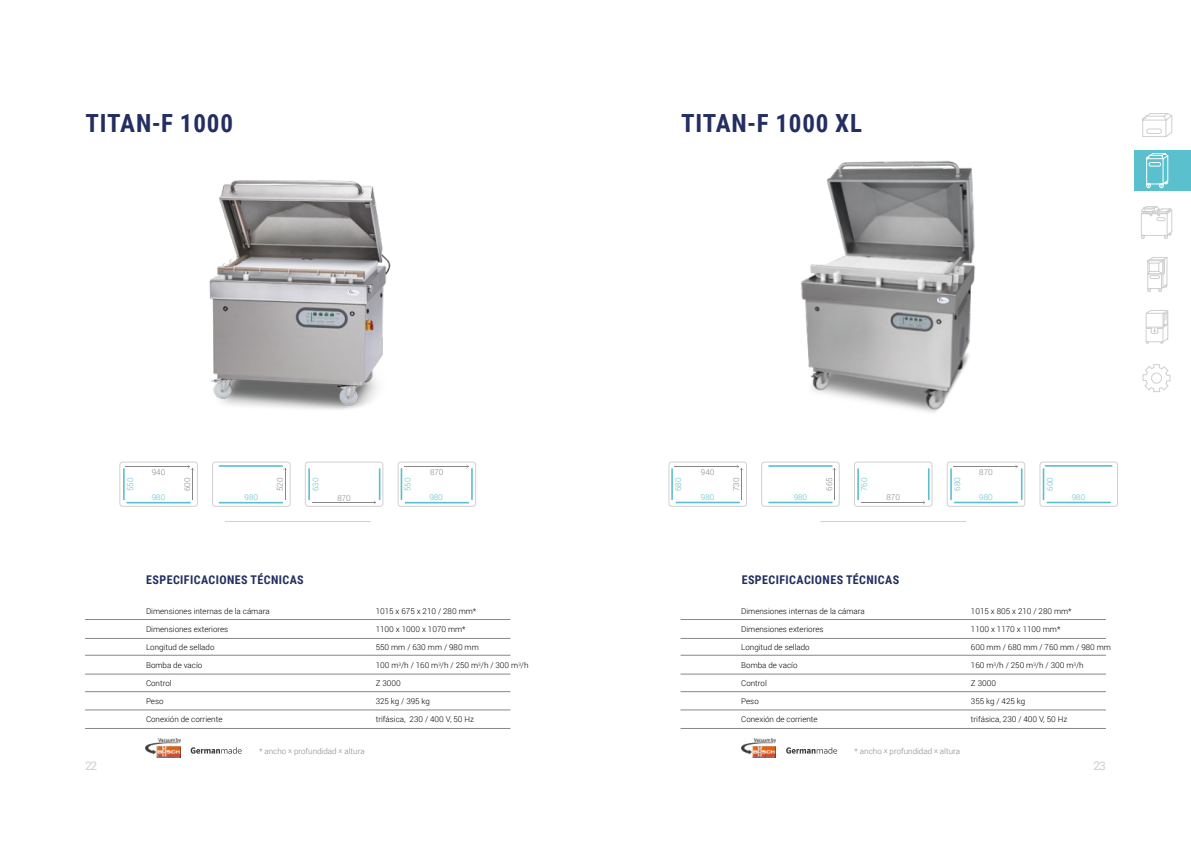
<style>
.page{position:relative;width:1191px;height:842px;background:#fff}
.page>*{position:absolute;margin:0;border:0;box-sizing:border-box;transform-origin:0 0}
.t1{font:700 25px "Roboto Condensed";letter-spacing:.035em;color:#232e61}
.t2{font:700 12px "Roboto Condensed";letter-spacing:.035em;color:#232e61}
.t3{font:12px "Roboto";color:#d0d0d0}
.t4{font:300 8px "Roboto";color:#000}
.t5{font:300 8px "Roboto";color:#878787}
.t6{font:300 8px "Roboto";color:#5bc0cd}
.s1{font-size:6.9px}
</style>
<div class="page">
<hr style="left:85px;top:619px;width:425px;height:1px;background:#878787">
<hr style="left:85px;top:638px;width:425px;height:1px;background:#878787">
<hr style="left:85px;top:655px;width:425px;height:1px;background:#878787">
<hr style="left:85px;top:674px;width:425px;height:1px;background:#878787">
<hr style="left:85px;top:691px;width:425px;height:1px;background:#878787">
<hr style="left:85px;top:710px;width:425px;height:1px;background:#878787">
<img style="left:209px;top:180px;width:182px;height:230px">
<svg style="left:305px;top:462px;width:78px;height:45px"></svg>
<svg style="left:119px;top:462px;width:79px;height:45px"></svg>
<svg style="left:212px;top:462px;width:79px;height:45px"></svg>
<hr style="left:285px;top:468px;width:1px;height:32px;background:#878787">
<svg style="left:397px;top:462px;width:79px;height:45px"></svg>
<hr style="left:123px;top:468px;width:2px;height:32px;background:#5bc0cd">
<hr style="left:308px;top:468px;width:2px;height:32px;background:#5bc0cd">
<hr style="left:401px;top:468px;width:1px;height:32px;background:#5bc0cd">
<hr style="left:379px;top:468px;width:1px;height:32px;background:#5bc0cd">
<hr style="left:471px;top:468px;width:2px;height:32px;background:#5bc0cd">
<hr style="left:405px;top:502px;width:64px;height:1px;background:#5bc0cd">
<hr style="left:219px;top:502px;width:64px;height:1px;background:#5bc0cd">
<hr style="left:219px;top:465px;width:64px;height:2px;background:#5bc0cd">
<hr style="left:126px;top:502px;width:65px;height:1px;background:#5bc0cd">
<img style="left:146px;top:739px;width:34px;height:19px">
<svg style="left:191px;top:747px;width:51px;height:7px"></svg>
<hr style="left:85px;top:728px;width:425px;height:1px;background:#878787">
<hr style="left:225px;top:521px;width:146px;height:1px;background:#d0d0d0">
<hr style="left:680px;top:619px;width:426px;height:1px;background:#878787">
<hr style="left:680px;top:638px;width:426px;height:1px;background:#878787">
<hr style="left:680px;top:655px;width:426px;height:1px;background:#878787">
<hr style="left:680px;top:674px;width:426px;height:1px;background:#878787">
<hr style="left:680px;top:691px;width:426px;height:1px;background:#878787">
<hr style="left:680px;top:710px;width:426px;height:1px;background:#878787">
<svg style="left:854px;top:462px;width:78px;height:45px"></svg>
<svg style="left:1039px;top:462px;width:79px;height:45px"></svg>
<svg style="left:668px;top:462px;width:79px;height:45px"></svg>
<svg style="left:761px;top:462px;width:78px;height:45px"></svg>
<hr style="left:1044px;top:465px;width:68px;height:2px;background:#5bc0cd">
<hr style="left:834px;top:468px;width:1px;height:32px;background:#878787">
<svg style="left:946px;top:462px;width:79px;height:45px"></svg>
<hr style="left:857px;top:468px;width:2px;height:32px;background:#5bc0cd">
<hr style="left:671px;top:468px;width:2px;height:32px;background:#5bc0cd">
<hr style="left:950px;top:468px;width:2px;height:32px;background:#5bc0cd">
<hr style="left:1042px;top:468px;width:2px;height:32px;background:#5bc0cd">
<hr style="left:928px;top:468px;width:1px;height:32px;background:#5bc0cd">
<hr style="left:1021px;top:468px;width:1px;height:32px;background:#5bc0cd">
<hr style="left:953px;top:502px;width:65px;height:1px;background:#5bc0cd">
<hr style="left:1046px;top:502px;width:65px;height:1px;background:#5bc0cd">
<hr style="left:768px;top:502px;width:64px;height:1px;background:#5bc0cd">
<hr style="left:675px;top:502px;width:65px;height:1px;background:#5bc0cd">
<hr style="left:768px;top:465px;width:64px;height:2px;background:#5bc0cd">
<img style="left:801px;top:161px;width:174px;height:252px">
<img style="left:741px;top:739px;width:34px;height:19px">
<svg style="left:786px;top:747px;width:51px;height:7px"></svg>
<hr style="left:680px;top:728px;width:426px;height:1px;background:#878787">
<hr style="left:820px;top:521px;width:146px;height:1px;background:#d0d0d0">
<div style="left:1134px;top:150px;width:57px;height:40px;background:#5bc0cd"></div>
<svg style="left:1146px;top:153px;width:22px;height:35px"></svg>
<svg style="left:1142px;top:364px;width:28px;height:28px"></svg>
<svg style="left:1141px;top:206px;width:31px;height:33px"></svg>
<svg style="left:1147px;top:257px;width:20px;height:35px"></svg>
<svg style="left:1145px;top:310px;width:23px;height:34px"></svg>
<svg style="left:1142px;top:113px;width:30px;height:24px"></svg>
<h1 class="t1" style="left:85px;top:106px;width:149px">TITAN-F 1000</h1>
<h1 class="t1" style="left:681px;top:106px;width:183px">TITAN-F 1000 XL</h1>
<p class="t5" style="left:152px;top:467px;width:15px">940</p>
<p class="t5" style="left:430px;top:467px;width:15px">870</p>
<p class="t5" style="left:701px;top:467px;width:15px">940</p>
<p class="t5" style="left:979px;top:467px;width:15px">870</p>
<p class="t6" style="left:125px;top:491px;width:15px;rotate:-90deg">550</p>
<p class="t5" style="left:182px;top:491px;width:15px;rotate:-90deg">600</p>
<p class="t5" style="left:274px;top:491px;width:15px;rotate:-90deg">520</p>
<p class="t6" style="left:310px;top:491px;width:15px;rotate:-90deg">630</p>
<p class="t6" style="left:402px;top:491px;width:15px;rotate:-90deg">550</p>
<p class="t6" style="left:673px;top:491px;width:15px;rotate:-90deg">680</p>
<p class="t5" style="left:731px;top:491px;width:15px;rotate:-90deg">730</p>
<p class="t5" style="left:823px;top:491px;width:15px;rotate:-90deg">665</p>
<p class="t6" style="left:859px;top:491px;width:15px;rotate:-90deg">760</p>
<p class="t6" style="left:952px;top:491px;width:15px;rotate:-90deg">680</p>
<p class="t6" style="left:1044px;top:491px;width:15px;rotate:-90deg">600</p>
<p class="t6" style="left:152px;top:491px;width:15px">980</p>
<p class="t6" style="left:245px;top:491px;width:15px">980</p>
<p class="t5" style="left:337px;top:492px;width:15px">870</p>
<p class="t6" style="left:429px;top:491px;width:15px">980</p>
<p class="t6" style="left:701px;top:491px;width:15px">980</p>
<p class="t6" style="left:793px;top:491px;width:15px">980</p>
<p class="t5" style="left:886px;top:492px;width:15px">870</p>
<p class="t6" style="left:979px;top:491px;width:15px">980</p>
<p class="t6" style="left:1071px;top:491px;width:15px">980</p>
<h2 class="t2" style="left:146px;top:572px;width:159px">ESPECIFICACIONES TÉCNICAS</h2>
<h2 class="t2" style="left:741px;top:572px;width:159px">ESPECIFICACIONES TÉCNICAS</h2>
<p class="t4" style="left:741px;top:606px;width:125px">Dimensiones internas de la cámara</p>
<p class="t4" style="left:971px;top:606px;width:102px">1015 x 805 x 210 / 280 mm*</p>
<p class="t4" style="left:741px;top:624px;width:84px">Dimensiones exteriores</p>
<p class="t4" style="left:971px;top:624px;width:91px">1100 x 1170 x 1100 mm*</p>
<p class="t4" style="left:741px;top:642px;width:70px">Longitud de sellado</p>
<p class="t4" style="left:971px;top:642px;width:142px">600 mm / 680 mm / 760 mm / 980 mm</p>
<p class="t4" style="left:741px;top:660px;width:58px">Bomba de vacío</p>
<p class="t4" style="left:971px;top:660px;width:114px">160 m<sup>3</sup>/h / 250 m<sup>3</sup>/h / 300 m<sup>3</sup>/h</p>
<p class="t4" style="left:741px;top:678px;width:27px">Control</p>
<p class="t4" style="left:971px;top:678px;width:27px">Z 3000</p>
<p class="t4" style="left:741px;top:696px;width:19px">Peso</p>
<p class="t4" style="left:971px;top:696px;width:56px">355 kg / 425 kg</p>
<p class="t4" style="left:741px;top:714px;width:78px">Conexión de corriente</p>
<p class="t4" style="left:971px;top:714px;width:98px">trifásica, 230 / 400 V, 50 Hz</p>
<p class="t4" style="left:146px;top:606px;width:125px">Dimensiones internas de la cámara</p>
<p class="t4" style="left:376px;top:606px;width:102px">1015 x 675 x 210 / 280 mm*</p>
<p class="t4" style="left:146px;top:624px;width:84px">Dimensiones exteriores</p>
<p class="t4" style="left:376px;top:624px;width:91px">1100 x 1000 x 1070 mm*</p>
<p class="t4" style="left:146px;top:642px;width:70px">Longitud de sellado</p>
<p class="t4" style="left:376px;top:642px;width:105px">550 mm / 630 mm / 980 mm</p>
<p class="t4" style="left:146px;top:660px;width:58px">Bomba de vacío</p>
<p class="t4" style="left:376px;top:660px;width:154px">100 m<sup>3</sup>/h / 160 m<sup>3</sup>/h / 250 m<sup>3</sup>/h / 300 m<sup>3</sup>/h</p>
<p class="t4" style="left:146px;top:678px;width:27px">Control</p>
<p class="t4" style="left:376px;top:678px;width:27px">Z 3000</p>
<p class="t4" style="left:146px;top:696px;width:19px">Peso</p>
<p class="t4" style="left:376px;top:696px;width:56px">325 kg / 395 kg</p>
<p class="t4" style="left:146px;top:714px;width:78px">Conexión de corriente</p>
<p class="t4" style="left:376px;top:714px;width:100px">trifásica, 230 / 400 V, 50 Hz</p>
<p class="t5" style="left:259px;top:745px;width:107px">* ancho <span class="s1">x</span> profundidad <span class="s1">x</span> altura</p>
<p class="t5" style="left:854px;top:745px;width:107px">* ancho <span class="s1">x</span> profundidad <span class="s1">x</span> altura</p>
<h2 class="t3" style="left:85px;top:757px;width:14px">22</h2>
<h2 class="t3" style="left:1093px;top:757px;width:14px">23</h2>
</div>
